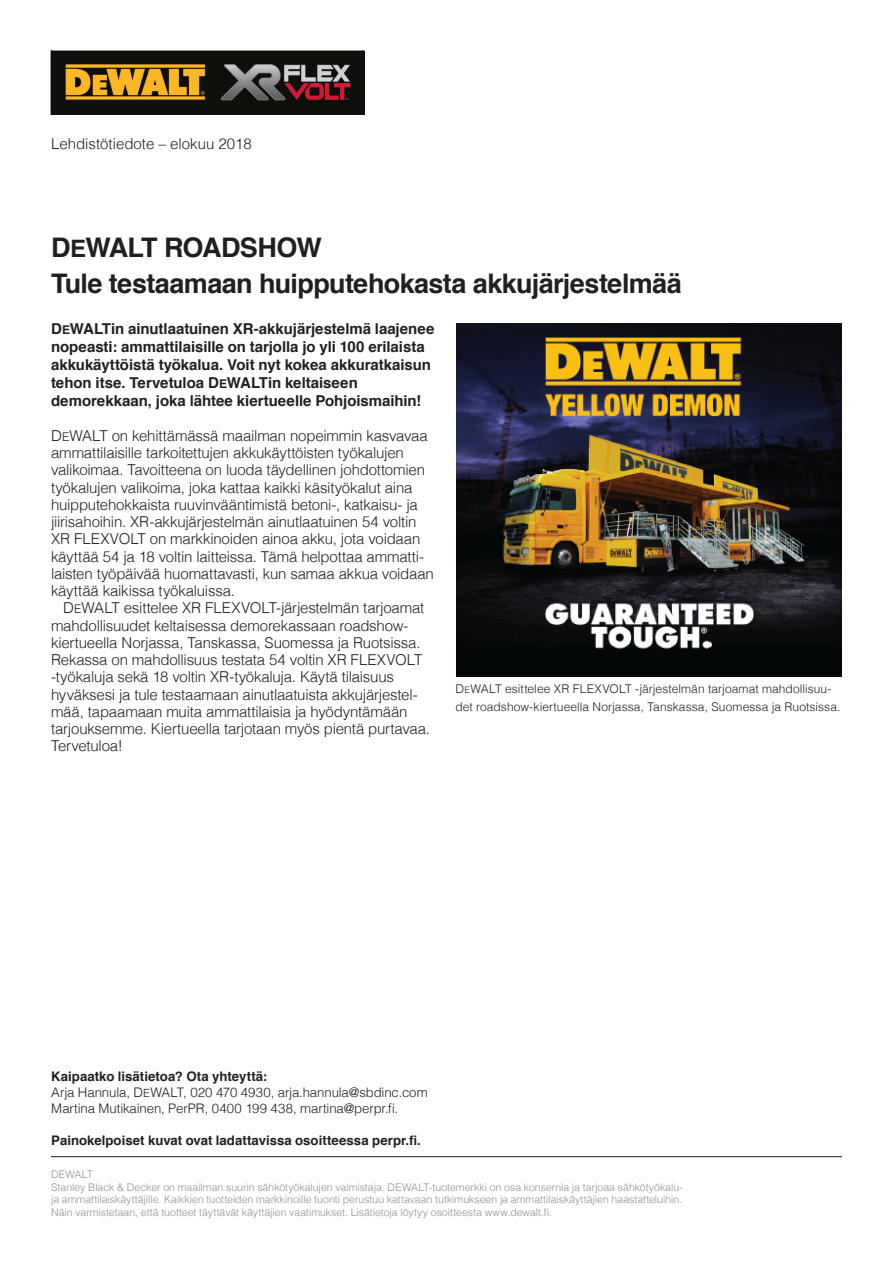
<style>
.page{position:relative;width:893px;height:1263px;background:#fff}
.page>*{position:absolute;margin:0;border:0;box-sizing:border-box;transform-origin:0 0}
.t1{font:700 27px "Helvetica";letter-spacing:-.025em;color:#231f20}
.t2{font:300 15px/17.2px "Helvetica";letter-spacing:-.015em;color:#231f20}
.t3{font:700 15px/18px "Helvetica";letter-spacing:-.005em;color:#231f20}
.t4{font:300 13.2px "Helvetica";letter-spacing:-.01em;color:#231f20}
.t5{font:700 13.2px "Helvetica";color:#231f20}
.t6{font:300 12px/17.2px "Helvetica";letter-spacing:.005em;color:#231f20}
.t7{font:300 10.5px/12.6px "Helvetica";color:#8f9194;text-align:justify}
.s1{font-size:24px}
.s2{font-size:12px}
.s3{font-size:9px}
.s4{font-size:11.25px}
</style>
<div class="page">
<hr style="left:51px;top:1156px;width:791px;height:1px;background:#231f20">
<svg style="left:50px;top:50px;width:315px;height:65px"></svg>
<img style="left:456px;top:323px;width:386px;height:353px">
<img style="left:51px;top:51px;width:313px;height:63px">
<p class="t2" style="left:51px;top:134px;width:202px">Lehdistötiedote – elokuu 2018</p>
<p class="t1" style="left:51px;top:225px;width:272px">D<span class="s1">E</span>WALT ROADSHOW</p>
<p class="t1" style="left:51px;top:261px;width:632px">Tule testaamaan huipputehokasta akkujärjestelmää</p>
<p class="t3" style="left:51px;top:320px;width:385px">D<span class="s2">E</span>WALTin ainutlaatuinen XR-akkujärjestelmä laajenee nopeasti: ammattilaisille on tarjolla jo yli 100 erilaista akkukäyttöistä työkalua. Voit nyt kokea akkuratkaisun tehon itse. Tervetuloa D<span class="s2">E</span>WALTin keltaiseen</p>
<p class="t3" style="left:51px;top:392px;width:372px">demorekkaan, joka lähtee kiertueelle Pohjoismaihin!</p>
<p class="t2" style="left:51px;top:426px;width:384px">D<span class="s2">E</span>WALT on kehittämässä maailman nopeimmin kasvavaa ammattilaisille tarkoitettujen akkukäyttöisten työkalujen valikoimaa. Tavoitteena on luoda täydellinen johdottomien työkalujen valikoima, joka kattaa kaikki käsityökalut aina huipputehokkaista ruuvinvääntimistä betoni-, katkaisu- ja jiirisahoihin. XR-akkujärjestelmän ainutlaatuinen 54 voltin XR FLEXVOLT on markkinoiden ainoa akku, jota voidaan käyttää 54 ja 18 voltin laitteissa. Tämä helpottaa ammatti&shy;laisten työpäivää huomattavasti, kun samaa akkua voidaan käyttää kaikissa työkaluissa.</p>
<p class="t2" style="left:51px;top:598px;width:381px;text-indent:12px">D<span class="s2">E</span>WALT esittelee XR FLEXVOLT-järjestelmän tarjoamat mahdollisuudet keltaisessa demorekassaan roadshow&shy;kiertueella Norjassa, Tanskassa, Suomessa ja Ruotsissa.<br>Rekassa on mahdollisuus testata 54 voltin XR FLEXVOLT -työkaluja sekä 18 voltin XR-työkaluja. Käytä tilaisuus hyväksesi ja tule testaamaan ainutlaatuista akkujärjestel&shy;mää, tapaamaan muita ammattilaisia ja hyödyntämään tarjouksemme. Kiertueella tarjotaan myös pientä purtavaa.<br>Tervetuloa!</p>
<p class="t6" style="left:455px;top:679px;width:387px">D<span class="s3">E</span>WALT esittelee XR FLEXVOLT -järjestelmän tarjoamat mahdollisuu&shy;det roadshow-kiertueella Norjassa, Tanskassa, Suomessa ja Ruotsissa.</p>
<p class="t5" style="left:51px;top:1066px;width:217px">Kaipaatko lisätietoa? Ota yhteyttä:</p>
<p class="t4" style="left:51px;top:1081px;width:378px">Arja Hannula, D<span class="s4">E</span>WALT, 020 470 4930, arja.hannula@sbdinc.com</p>
<p class="t4" style="left:51px;top:1097px;width:348px">Martina Mutikainen, PerPR, 0400 199 438, martina@perpr.fi.</p>
<p class="t5" style="left:51px;top:1129px;width:371px">Painokelpoiset kuvat ovat ladattavissa osoitteessa perpr.fi.</p>
<p class="t7" style="left:51px;top:1167px;width:43px">DEWALT</p>
<p class="t7" style="left:51px;top:1180px;width:633px">Stanley Black &amp; Decker on maailman suurin sähkötyökalujen valmistaja. DEWALT-tuotemerkki on osa konsernia ja tarjoaa sähkötyökalu&shy;ja ammattilaiskäyttäjille. Kaikkien tuotteiden markkinoille tuonti perustuu kattavaan tutkimukseen ja ammattilaiskäyttäjien haastatteluihin.<br>Näin varmistetaan, että tuotteet täyttävät käyttäjien vaatimukset. Lisätietoja löytyy osoitteesta www.dewalt.fi.</p>
</div>
